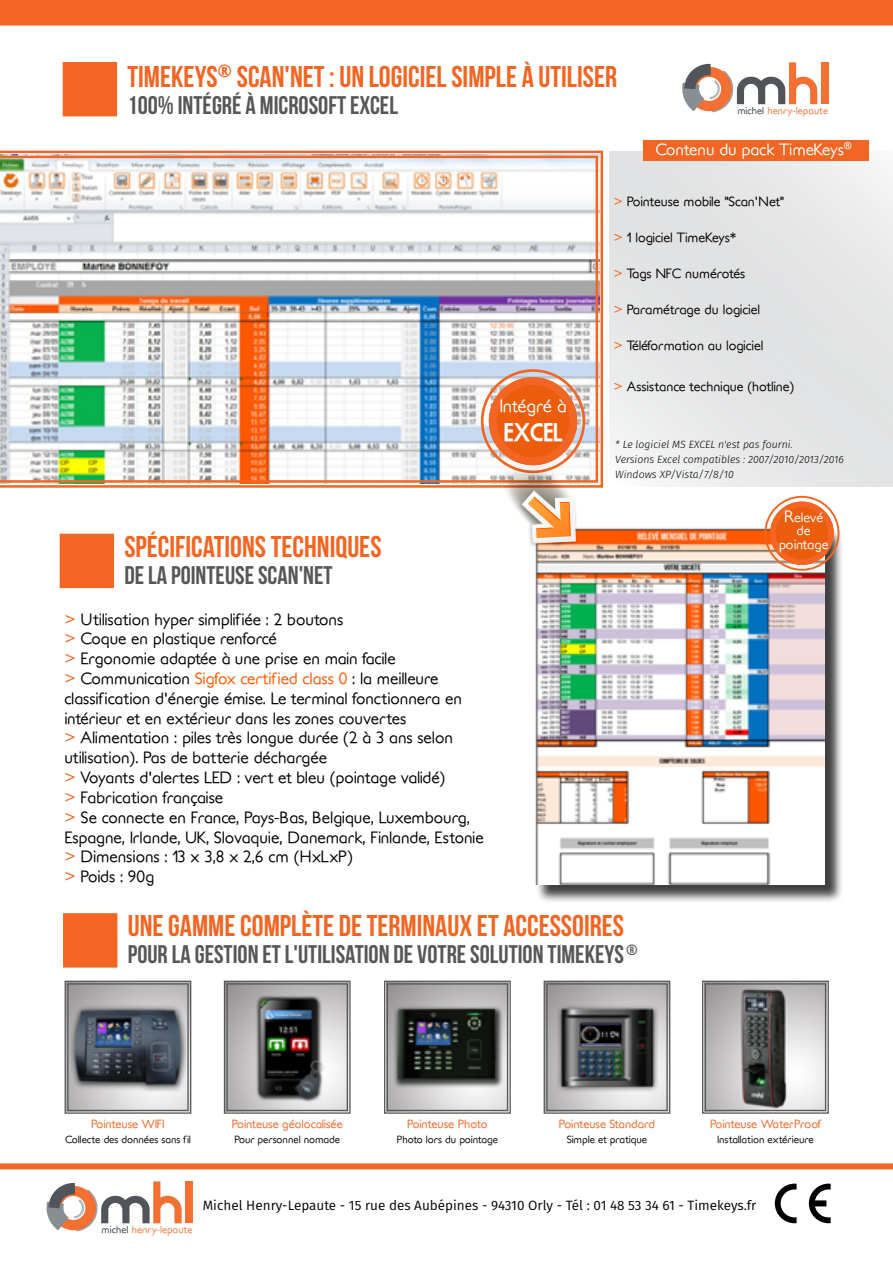
<style>
.page{position:relative;width:893px;height:1263px;background:#fff}
.page>*{position:absolute;margin:0;border:0;box-sizing:border-box;transform-origin:0 0}
.t1{font:52.8px "Moderna";color:#f37032}
.t2{font:30px "Bebas Neue";color:#f26522}
.t3{font:25.5px "Bebas Neue";color:#575757}
.t4{font:22.5px "Moderna";color:#fff}
.t5{font:18px "Soft Elegance";color:#fff}
.t6{font:16.5px/19.8px "Soft Elegance";color:#000}
.t7{font:16.5px "Soft Elegance";color:#fff}
.t8{font:13.5px "Soft Elegance";color:#000}
.t9{font:13.5px "Fira Sans";color:#000}
.t10{font:13.5px/13.5px "Soft Elegance";color:#fff;text-align:center}
.t11{font:12px "Soft Elegance";color:#f26522}
.t12{font:10.5px "Soft Elegance";color:#000}
.t13{font:italic 300 10.5px/15px "Fira Sans";color:#000}
.t14{font:10.2px "Soft Elegance";color:#f37032}
.s1{color:#515458}
.s2{color:#393c3f}
.s3{color:#f26522}
.s4{font-size:16.5px}
.s5{color:#fd5800}
</style>
<div class="page">
<div style="left:63px;top:62px;width:54px;height:54px;background:#f26522"></div>
<svg style="left:0;top:150px;width:604px;height:338px;background:#ebaa8b"></svg>
<svg style="left:0;top:156px;width:598px;height:327px"></svg>
<div style="left:609px;top:151px;width:284px;height:336px;background:#e4e4e5"></div>
<div style="left:643px;top:140px;width:225px;height:21px;background:#f26522"></div>
<div style="left:60px;top:534px;width:54px;height:54px;background:#f26522"></div>
<div style="left:63px;top:913px;width:54px;height:54px;background:#f26522"></div>
<svg style="left:64px;top:980px;width:128px;height:134px;background:#82858c"></svg>
<div style="left:67px;top:983px;width:122px;height:128px;border:1px solid #575757"></div>
<svg style="left:543px;top:980px;width:128px;height:134px;background:#87888a"></svg>
<div style="left:546px;top:983px;width:122px;height:128px;border:1px solid #575757"></div>
<svg style="left:702px;top:980px;width:127px;height:134px;background:#9f9e9e"></svg>
<div style="left:705px;top:983px;width:121px;height:128px;border:1px solid #575757"></div>
<svg style="left:223px;top:980px;width:128px;height:134px;background:#8d8d8e"></svg>
<div style="left:226px;top:983px;width:122px;height:128px;border:1px solid #575757"></div>
<svg style="left:489px;top:377px;width:88px;height:88px;background:#ec5d10"></svg>
<div style="left:481px;top:369px;width:104px;height:104px;border:3px solid #f26522;border-radius:50%"></div>
<div style="left:489px;top:377px;width:88px;height:88px;border:8px solid #f26522;border-radius:50%"></div>
<svg style="left:384px;top:980px;width:127px;height:134px;background:#737575"></svg>
<div style="left:387px;top:983px;width:121px;height:128px;border:1px solid #575757"></div>
<div style="left:536px;top:529px;width:307px;height:374px;background:#000;opacity:.75"></div>
<img style="left:535px;top:527px;width:290px;height:357px">
<div style="left:770px;top:502px;width:64px;height:63px;background:#eb5c0d;border-radius:50%"></div>
<div style="left:764px;top:496px;width:75px;height:75px;border:2px solid #f26522;border-radius:50%"></div>
<div style="left:770px;top:502px;width:64px;height:63px;border:6px solid #f26522;border-radius:50%"></div>
<svg style="left:496px;top:457px;width:84px;height:95px"></svg>
<svg style="left:682px;top:63px;width:52px;height:50px"></svg>
<div style="left:0;top:0;width:893px;height:26px;background:#f26522"></div>
<svg style="left:0;top:1163px;width:893px;height:6px;background:#f26f31"></svg>
<svg style="left:46px;top:1183px;width:52px;height:49px"></svg>
<svg style="left:775px;top:1183px;width:22px;height:40px"></svg>
<svg style="left:809px;top:1183px;width:22px;height:40px"></svg>
<h2 class="t2" style="left:128px;top:60px;width:491px">TIMEKEYS<sup>®</sup> SCAN'NET : UN LOGICIEL SIMPLE À UTILISER</h2>
<h3 class="t3" style="left:128px;top:91px;width:272px">100% INTÉGRÉ À MICROSOFT EXCEL</h3>
<h1 class="t1" style="left:733px;top:50px;width:96px"><span class="s1">m</span>hl</h1>
<p class="t14" style="left:737px;top:104px;width:92px"><span class="s2">michel</span> henry-lepaute</p>
<p class="t7" style="left:655px;top:139px;width:198px">Contenu du pack TimeKeys<sup>®</sup></p>
<p class="t8" style="left:613px;top:194px;width:172px"><span class="s3">&gt;</span> Pointeuse mobile "Scan'Net"</p>
<p class="t8" style="left:613px;top:230px;width:124px"><span class="s3">&gt;</span> 1 logiciel TimeKeys*</p>
<p class="t8" style="left:613px;top:266px;width:133px"><span class="s3">&gt;</span> Tags NFC numérotés</p>
<p class="t8" style="left:613px;top:302px;width:148px"><span class="s3">&gt;</span> Paramétrage du logiciel</p>
<p class="t8" style="left:613px;top:338px;width:152px"><span class="s3">&gt;</span> Téléformation au logiciel</p>
<p class="t8" style="left:613px;top:378px;width:182px"><span class="s3">&gt;</span> Assistance technique (hotline)</p>
<p class="t5" style="left:500px;top:395px;width:68px">Intégré à</p>
<h3 class="t4" style="left:503px;top:417px;width:61px">EXCEL</h3>
<p class="t13" style="left:615px;top:437px;width:230px">* Le logiciel MS EXCEL n'est pas fourni.<br>Versions Excel compatibles : 2007/2010/2013/2016<br>Windows XP/Vista/7/8/10</p>
<p class="t10" style="left:779px;top:511px;width:51px"><span class="s4">R</span>elevé de pointage</p>
<h2 class="t2" style="left:124px;top:530px;width:259px">SPÉCIFICATIONS TECHNIQUES</h2>
<h3 class="t3" style="left:124px;top:561px;width:210px">DE LA POINTEUSE SCAN'NET</h3>
<p class="t6" style="left:64px;top:609px;width:421px"><span class="s3">&gt;</span> Utilisation hyper simplifiée : 2 boutons<br><span class="s3">&gt;</span> Coque en plastique renforcé<br><span class="s3">&gt;</span> Ergonomie adaptée à une prise en main facile<br><span class="s3">&gt;</span> Communication <span class="s5">Sigfox certified class 0</span> : la meilleure classification d'énergie émise. Le terminal fonctionnera en intérieur et en extérieur dans les zones couvertes<br><span class="s3">&gt;</span> Alimentation : piles très longue durée (2 à 3 ans selon utilisation). Pas de batterie déchargée<br><span class="s3">&gt;</span> Voyants d'alertes LED : vert et bleu (pointage validé)<br><span class="s3">&gt;</span> Fabrication française<br><span class="s3">&gt;</span> Se connecte en France, Pays-Bas, Belgique, Luxembourg, Espagne, Irlande, UK, Slovaquie, Danemark, Finlande, Estonie <span class="s3">&gt;</span> Dimensions : 13 x 3,8 x 2,6 cm (HxLxP)<br><span class="s3">&gt;</span> Poids : 90g</p>
<h2 class="t2" style="left:128px;top:909px;width:498px">UNE GAMME COMPLÈTE DE TERMINAUX ET ACCESSOIRES</h2>
<h3 class="t3" style="left:128px;top:940px;width:511px">POUR LA GESTION ET L'UTILISATION DE VOTRE SOLUTION TIMEKEYS <sup>®</sup></h3>
<p class="t11" style="left:91px;top:1117px;width:75px">Pointeuse WIFI</p>
<p class="t12" style="left:65px;top:1133px;width:127px">Collecte des données sans fil</p>
<p class="t11" style="left:232px;top:1117px;width:112px">Pointeuse géolocalisée</p>
<p class="t12" style="left:234px;top:1133px;width:107px">Pour personnel nomade</p>
<p class="t11" style="left:407px;top:1117px;width:82px">Pointeuse Photo</p>
<p class="t12" style="left:397px;top:1133px;width:103px">Photo lors du pointage</p>
<p class="t11" style="left:559px;top:1117px;width:98px">Pointeuse Standard</p>
<p class="t12" style="left:567px;top:1133px;width:82px">Simple et pratique</p>
<p class="t11" style="left:710px;top:1117px;width:112px">Pointeuse WaterProof</p>
<p class="t12" style="left:717px;top:1133px;width:98px">Installation extérieure</p>
<h1 class="t1" style="left:98px;top:1169px;width:96px"><span class="s1">m</span>hl</h1>
<p class="t14" style="left:102px;top:1223px;width:92px"><span class="s2">michel</span> henry-lepaute</p>
<p class="t9" style="left:203px;top:1195px;width:555px">Michel Henry-Lepaute - 15 rue des Aubépines - 94310 Orly - Tél : 01 48 53 34 61 - Timekeys.fr</p>
</div>
